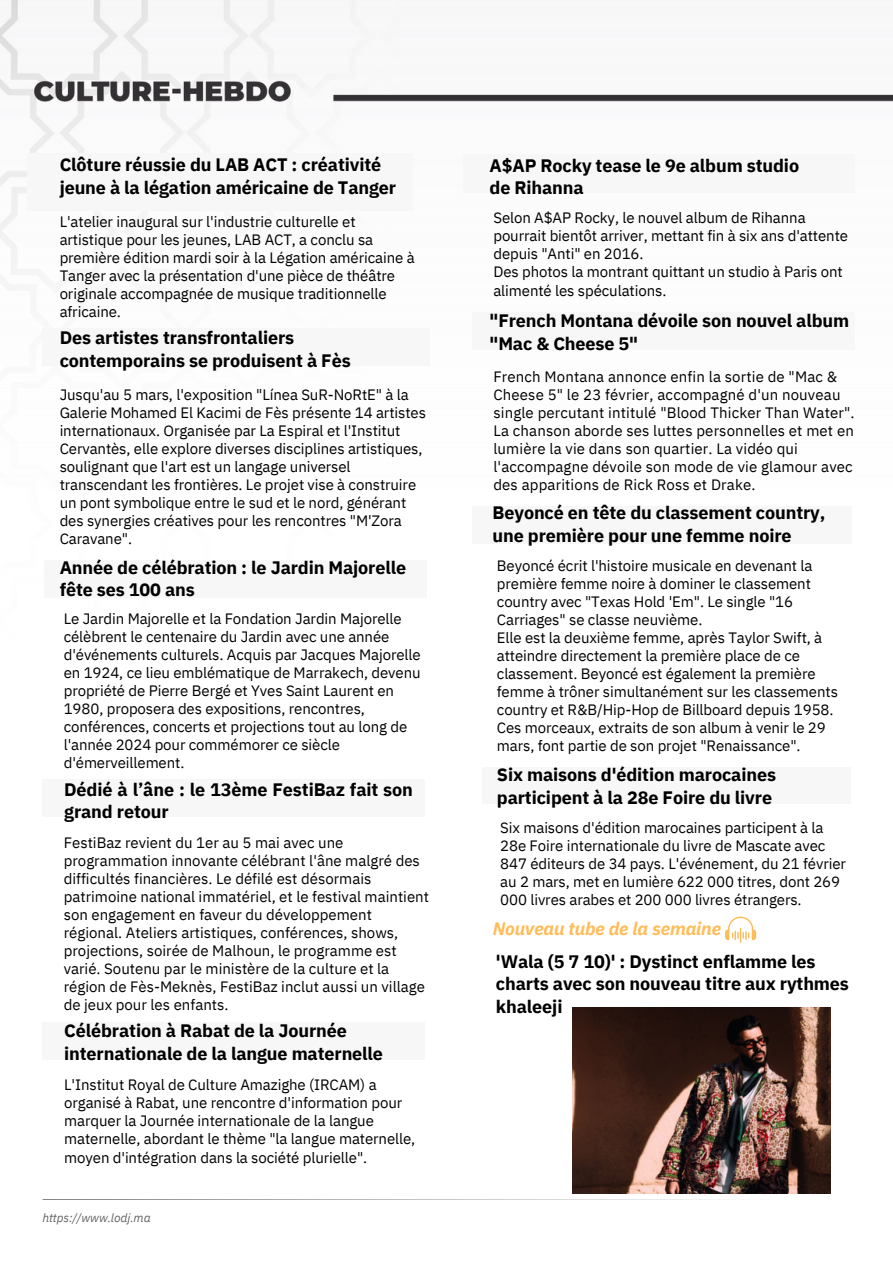
<style>
.page{position:relative;width:893px;height:1264px;background:#fff}
.page>*{position:absolute;margin:0;border:0;box-sizing:border-box;transform-origin:0 0}
.t1{font:700 18px/22.5px "IBM Plex Sans";letter-spacing:-.005em;color:#000}
.t2{font:italic 700 18px "IBM Plex Sans";letter-spacing:-.005em;color:#ffbd59}
.t3{font:15px/18px "IBM Plex Sans";letter-spacing:-.005em;color:#000}
.t4{font:italic 12px "IBM Plex Sans";letter-spacing:-.005em;color:#646464}
</style>
<div class="page">
<img style="left:0;top:0;width:892px;height:1200px">
<div style="left:42px;top:328px;width:387px;height:38px;background:#f7f7f7"></div>
<div style="left:472px;top:312px;width:383px;height:38px;background:#f7f7f7"></div>
<div style="left:463px;top:154px;width:392px;height:38px;background:#f7f7f7"></div>
<div style="left:44px;top:560px;width:382px;height:38px;background:#f7f7f7"></div>
<div style="left:42px;top:779px;width:383px;height:37px;background:#f7f7f7"></div>
<svg style="left:43px;top:1199px;width:807px;height:1px"></svg>
<svg style="left:27px;top:145px;width:813px;height:1px"></svg>
<div style="left:27px;top:154px;width:385px;height:56px;background:#f7f7f7"></div>
<div style="left:472px;top:506px;width:379px;height:37px;background:#f7f7f7"></div>
<div style="left:42px;top:1021px;width:383px;height:38px;background:#f7f7f7"></div>
<div style="left:482px;top:768px;width:368px;height:36px;background:#f7f7f7"></div>
<svg style="left:725px;top:916px;width:31px;height:26px"></svg>
<img style="left:572px;top:1007px;width:258px;height:186px">
<h1 class="t1" style="left:60px;top:153px;width:338px">Clôture réussie du LAB ACT : créativité jeune à la légation américaine de Tanger</h1>
<h1 class="t3" style="left:60px;top:212px;width:356px">L'atelier inaugural sur l'industrie culturelle et artistique pour les jeunes, LAB ACT, a conclu sa première édition mardi soir à la Légation américaine à Tanger avec la présentation d'une pièce de théâtre originale accompagnée de musique traditionnelle africaine.</h1>
<h2 class="t1" style="left:60px;top:326px;width:292px">Des artistes transfrontaliers contemporains se produisent à Fès</h2>
<h2 class="t3" style="left:60px;top:385px;width:368px">Jusqu'au 5 mars, l'exposition "Línea SuR-NoRtE" à la Galerie Mohamed El Kacimi de Fès présente 14 artistes internationaux. Organisée par La Espiral et l'Institut Cervantès, elle explore diverses disciplines artistiques, soulignant que l'art est un langage universel transcendant les frontières. Le projet vise à construire un pont symbolique entre le sud et le nord, générant des synergies créatives pour les rencontres "M'Zora Caravane".</h2>
<h1 class="t1" style="left:60px;top:556px;width:348px">Année de célébration : le Jardin Majorelle fête ses 100 ans</h1>
<h1 class="t3" style="left:64px;top:609px;width:358px">Le Jardin Majorelle et la Fondation Jardin Majorelle célèbrent le centenaire du Jardin avec une année d'événements culturels. Acquis par Jacques Majorelle en 1924, ce lieu emblématique de Marrakech, devenu propriété de Pierre Bergé et Yves Saint Laurent en 1980, proposera des expositions, rencontres, conférences, concerts et projections tout au long de l'année 2024 pour commémorer ce siècle d'émerveillement.</h1>
<h2 class="t1" style="left:64px;top:777px;width:350px">Dédié à l’âne : le 13ème FestiBaz fait son grand retour</h2>
<h2 class="t3" style="left:64px;top:833px;width:367px">FestiBaz revient du 1er au 5 mai avec une programmation innovante célébrant l'âne malgré des difficultés financières. Le défilé est désormais patrimoine national immatériel, et le festival maintient son engagement en faveur du développement régional. Ateliers artistiques, conférences, shows, projections, soirée de Malhoun, le programme est varié. Soutenu par le ministère de la culture et la région de Fès-Meknès, FestiBaz inclut aussi un village de jeux pour les enfants.</h2>
<h1 class="t1" style="left:64px;top:1019px;width:320px">Célébration à Rabat de la Journée internationale de la langue maternelle</h1>
<h2 class="t3" style="left:64px;top:1075px;width:352px">L'Institut Royal de Culture Amazighe (IRCAM) a organisé à Rabat, une rencontre d'information pour marquer la Journée internationale de la langue maternelle, abordant le thème "la langue maternelle, moyen d'intégration dans la société plurielle".</h2>
<h1 class="t4" style="left:43px;top:1209px;width:110px">https://www.lodj.ma</h1>
<h2 class="t1" style="left:489px;top:154px;width:311px">A$AP Rocky tease le 9e album studio de Rihanna</h2>
<h1 class="t3" style="left:493px;top:209px;width:356px">Selon A$AP Rocky, le nouvel album de Rihanna pourrait bientôt arriver, mettant fin à six ans d'attente depuis "Anti" en 2016.<br>Des photos la montrant quittant un studio à Paris ont alimenté les spéculations.</h1>
<h2 class="t1" style="left:489px;top:309px;width:361px">"French Montana dévoile son nouvel album "Mac &amp; Cheese 5"</h2>
<h2 class="t3" style="left:493px;top:367px;width:362px">French Montana annonce enfin la sortie de "Mac &amp; Cheese 5" le 23 février, accompagné d'un nouveau single percutant intitulé "Blood Thicker Than Water".<br>La chanson aborde ses luttes personnelles et met en lumière la vie dans son quartier. La vidéo qui l'accompagne dévoile son mode de vie glamour avec des apparitions de Rick Ross et Drake.</h2>
<h1 class="t1" style="left:492px;top:501px;width:334px">Beyoncé en tête du classement country, une première pour une femme noire</h1>
<h2 class="t3" style="left:497px;top:556px;width:342px">Beyoncé écrit l'histoire musicale en devenant la première femme noire à dominer le classement country avec "Texas Hold 'Em". Le single "16<br>Carriages" se classe neuvième.<br>Elle est la deuxième femme, après Taylor Swift, à atteindre directement la première place de ce classement. Beyoncé est également la première femme à trôner simultanément sur les classements country et R&amp;B/Hip-Hop de Billboard depuis 1958.<br>Ces morceaux, extraits de son album à venir le 29 mars, font partie de son projet "Renaissance".</h2>
<h1 class="t1" style="left:497px;top:763px;width:281px">Six maisons d'édition marocaines participent à la 28e Foire du livre</h1>
<p class="t3" style="left:500px;top:818px;width:347px">Six maisons d'édition marocaines participent à la 28e Foire internationale du livre de Mascate avec 847 éditeurs de 34 pays. L'événement, du 21 février au 2 mars, met en lumière 622 000 titres, dont 269<br>000 livres arabes et 200 000 livres étrangers.</p>
<h1 class="t2" style="left:492px;top:916px;width:230px">Nouveau tube de la semaine</h1>
<p class="t1" style="left:496px;top:949px;width:354px">'Wala (5 7 10)' : Dystinct enflamme les charts avec son nouveau titre aux rythmes khaleeji</p>
</div>
